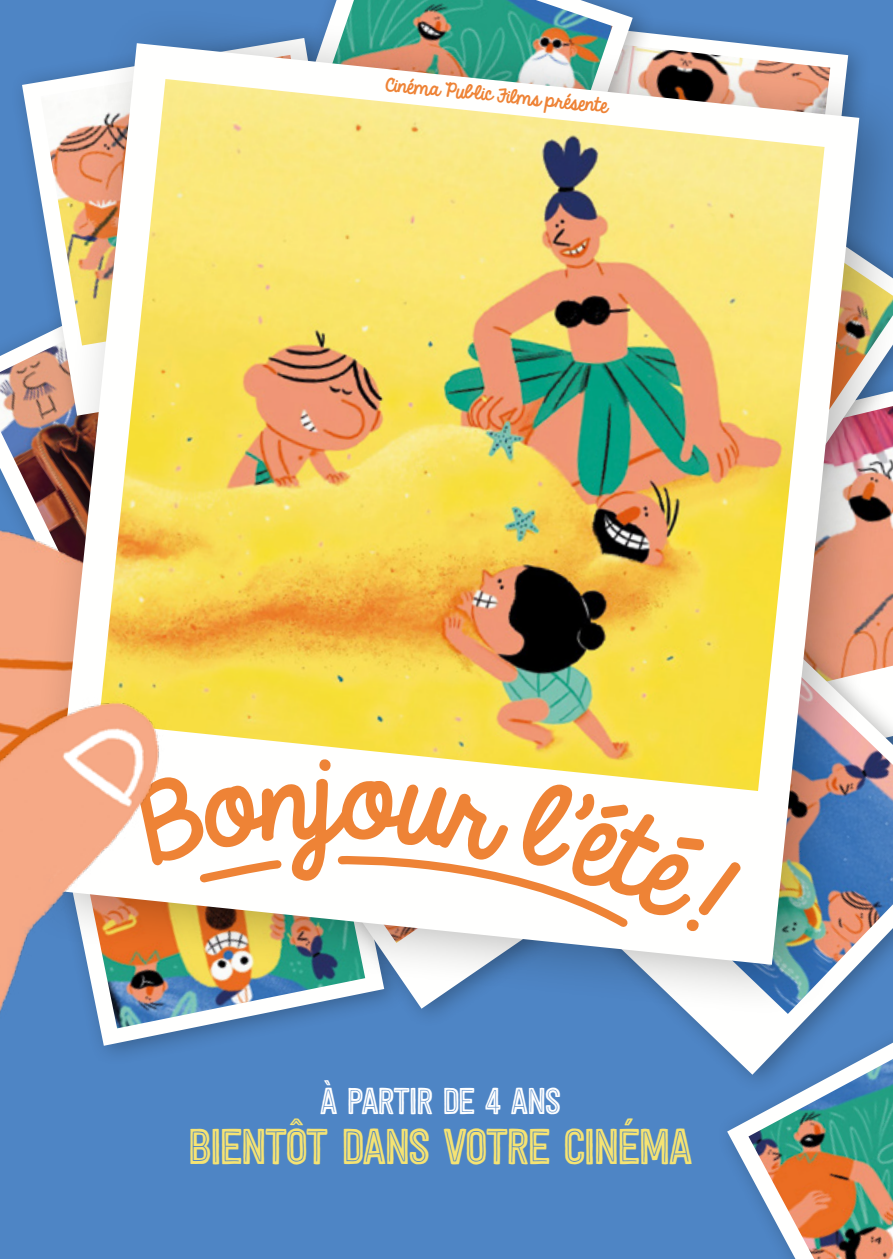
<style>
.page{position:relative;width:893px;height:1259px;background:#4e85c5}
.page>*{position:absolute;margin:0;border:0;box-sizing:border-box;transform-origin:0 0}
.t1{font:50.1px "Festivo Letters No 3";letter-spacing:-.06em;color:#f5e373}
.t2{font:37.2px "Festivo Letters No 3";letter-spacing:-.06em;color:#fff}
.t3{font:17.1px "KG Always A Good Time";color:#ee8336}
</style>
<div class="page">
<div style="left:9px;top:22px;width:375px;height:415px;background:#000;opacity:.28"></div>
<div style="left:220px;top:555px;width:461px;height:474px;background:#000;opacity:.28"></div>
<div style="left:715px;top:981px;width:178px;height:278px;background:#000;opacity:.28"></div>
<svg style="left:727px;top:1042px;width:166px;height:217px"></svg>
<img style="left:0;top:530px;width:203px;height:524px">
<div style="left:17px;top:3px;width:876px;height:1016px;background:#000;opacity:.28"></div>
<img style="left:49px;top:43px;width:810px;height:921px">
<svg style="left:137px;top:759px;width:604px;height:175px;background:#f6d9bd"></svg>
<p class="t3" style="left:387px;top:70px;width:225px;rotate:6deg">Cinéma Public Films présente</p>
<h2 class="t2" style="left:319px;top:1078px;width:244px">À PARTIR DE 4 ANS</h2>
<h1 class="t1" style="left:188px;top:1116px;width:507px">BIENTÔT DANS VOTRE CINÉMA</h1>
</div>
